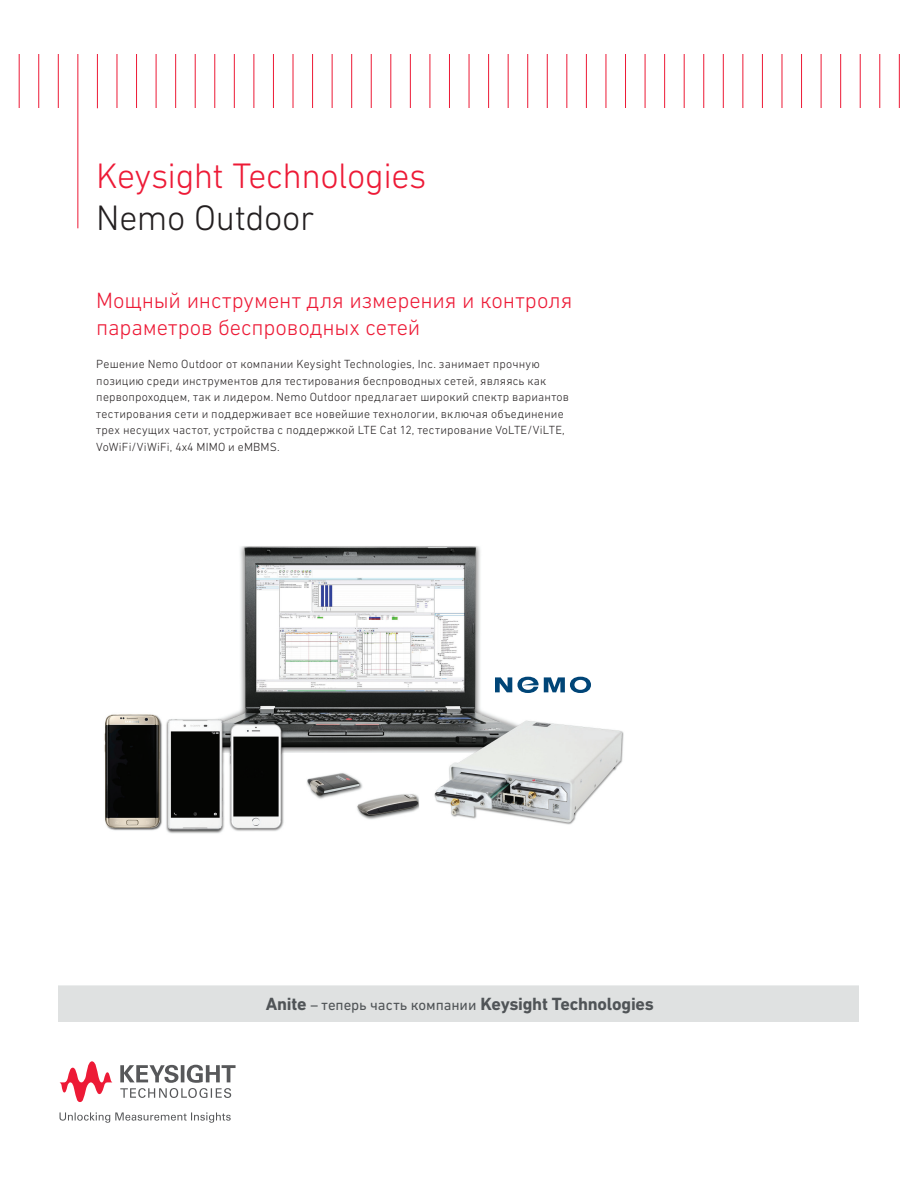
<style>
.page{position:relative;width:918px;height:1188px;background:#fff}
.page>*{position:absolute;margin:0;border:0;box-sizing:border-box;transform-origin:0 0}
.t1{font:300 36px "DIN Next CYR";letter-spacing:-.015em;color:#ed1a36}
.t2{font:300 36px "DIN Next CYR";letter-spacing:-.01em;color:#231f20}
.t3{font:300 22.5px/27px "DIN Next CYR";letter-spacing:-.005em;color:#ed1a36}
.t4{font:700 18px "DIN Next CYR";letter-spacing:-.015em;color:#505457}
.t5{font:300 12px/16.5px "DIN Next CYR";letter-spacing:.015em;color:#231f20}
.s1{font-weight:400;font-size:15px}
</style>
<div class="page">
<svg style="left:60px;top:1112px;width:171px;height:11px"></svg>
<svg style="left:120px;top:1065px;width:116px;height:33px"></svg>
<svg style="left:60px;top:1061px;width:53px;height:41px"></svg>
<div style="left:59px;top:985px;width:800px;height:37px;background:#dfe1e1"></div>
<hr style="left:19px;top:54px;width:1px;height:54px;background:#ed1a36">
<hr style="left:38px;top:54px;width:1px;height:54px;background:#ed1a36">
<hr style="left:58px;top:54px;width:1px;height:54px;background:#ed1a36">
<hr style="left:77px;top:54px;width:1px;height:174px;background:#ed1a36">
<hr style="left:97px;top:54px;width:1px;height:54px;background:#ed1a36">
<hr style="left:117px;top:54px;width:1px;height:54px;background:#ed1a36">
<hr style="left:136px;top:54px;width:1px;height:54px;background:#ed1a36">
<hr style="left:156px;top:54px;width:1px;height:54px;background:#ed1a36">
<hr style="left:175px;top:54px;width:1px;height:54px;background:#ed1a36">
<hr style="left:195px;top:54px;width:1px;height:54px;background:#ed1a36">
<hr style="left:214px;top:54px;width:1px;height:54px;background:#ed1a36">
<hr style="left:234px;top:54px;width:1px;height:54px;background:#ed1a36">
<hr style="left:254px;top:54px;width:1px;height:54px;background:#ed1a36">
<hr style="left:273px;top:54px;width:1px;height:54px;background:#ed1a36">
<hr style="left:293px;top:54px;width:1px;height:54px;background:#ed1a36">
<hr style="left:312px;top:54px;width:1px;height:54px;background:#ed1a36">
<hr style="left:332px;top:54px;width:1px;height:54px;background:#ed1a36">
<hr style="left:351px;top:54px;width:1px;height:54px;background:#ed1a36">
<hr style="left:371px;top:54px;width:1px;height:54px;background:#ed1a36">
<hr style="left:390px;top:54px;width:1px;height:54px;background:#ed1a36">
<hr style="left:410px;top:54px;width:1px;height:54px;background:#ed1a36">
<hr style="left:430px;top:54px;width:1px;height:54px;background:#ed1a36">
<hr style="left:449px;top:54px;width:1px;height:54px;background:#ed1a36">
<hr style="left:469px;top:54px;width:1px;height:54px;background:#ed1a36">
<hr style="left:488px;top:54px;width:1px;height:54px;background:#ed1a36">
<hr style="left:508px;top:54px;width:1px;height:54px;background:#ed1a36">
<hr style="left:527px;top:54px;width:1px;height:54px;background:#ed1a36">
<hr style="left:547px;top:54px;width:1px;height:54px;background:#ed1a36">
<hr style="left:566px;top:54px;width:1px;height:54px;background:#ed1a36">
<hr style="left:586px;top:54px;width:1px;height:54px;background:#ed1a36">
<hr style="left:606px;top:54px;width:1px;height:54px;background:#ed1a36">
<hr style="left:625px;top:54px;width:1px;height:54px;background:#ed1a36">
<hr style="left:645px;top:54px;width:1px;height:54px;background:#ed1a36">
<hr style="left:664px;top:54px;width:1px;height:54px;background:#ed1a36">
<hr style="left:684px;top:54px;width:1px;height:54px;background:#ed1a36">
<hr style="left:703px;top:54px;width:1px;height:54px;background:#ed1a36">
<hr style="left:723px;top:54px;width:1px;height:54px;background:#ed1a36">
<hr style="left:742px;top:54px;width:1px;height:54px;background:#ed1a36">
<hr style="left:762px;top:54px;width:1px;height:54px;background:#ed1a36">
<hr style="left:782px;top:54px;width:1px;height:54px;background:#ed1a36">
<hr style="left:801px;top:54px;width:1px;height:54px;background:#ed1a36">
<hr style="left:821px;top:54px;width:1px;height:54px;background:#ed1a36">
<hr style="left:840px;top:54px;width:1px;height:54px;background:#ed1a36">
<hr style="left:860px;top:54px;width:1px;height:54px;background:#ed1a36">
<hr style="left:879px;top:54px;width:1px;height:54px;background:#ed1a36">
<hr style="left:899px;top:54px;width:1px;height:54px;background:#ed1a36">
<img style="left:104px;top:546px;width:520px;height:288px">
<svg style="left:495px;top:677px;width:96px;height:16px"></svg>
<h1 class="t1" style="left:96px;top:155px;width:332px">Keysight Technologies</h1>
<h1 class="t2" style="left:96px;top:197px;width:220px">Nemo Outdoor</h1>
<h2 class="t3" style="left:96px;top:286px;width:478px">Мощный инструмент для измерения и контроля параметров беспроводных сетей</h2>
<p class="t5" style="left:96px;top:356px;width:474px">Решение Nemo Outdoor от компании Keysight Technologies, Inc. занимает прочную позицию среди инструментов для тестирования беспроводных сетей, являясь как первопроходцем, так и лидером. Nemo Outdoor предлагает широкий спектр вариантов тестирования сети и поддерживает все новейшие технологии, включая объединение трех несущих частот, устройства с поддержкой LTE Cat 12, тестирование VoLTE/ViLTE, VoWiFi/ViWiFi, 4x4 MIMO и eMBMS.</p>
<h3 class="t4" style="left:266px;top:994px;width:390px">Anite <span class="s1">– теперь часть компании</span> Keysight Technologies</h3>
</div>
